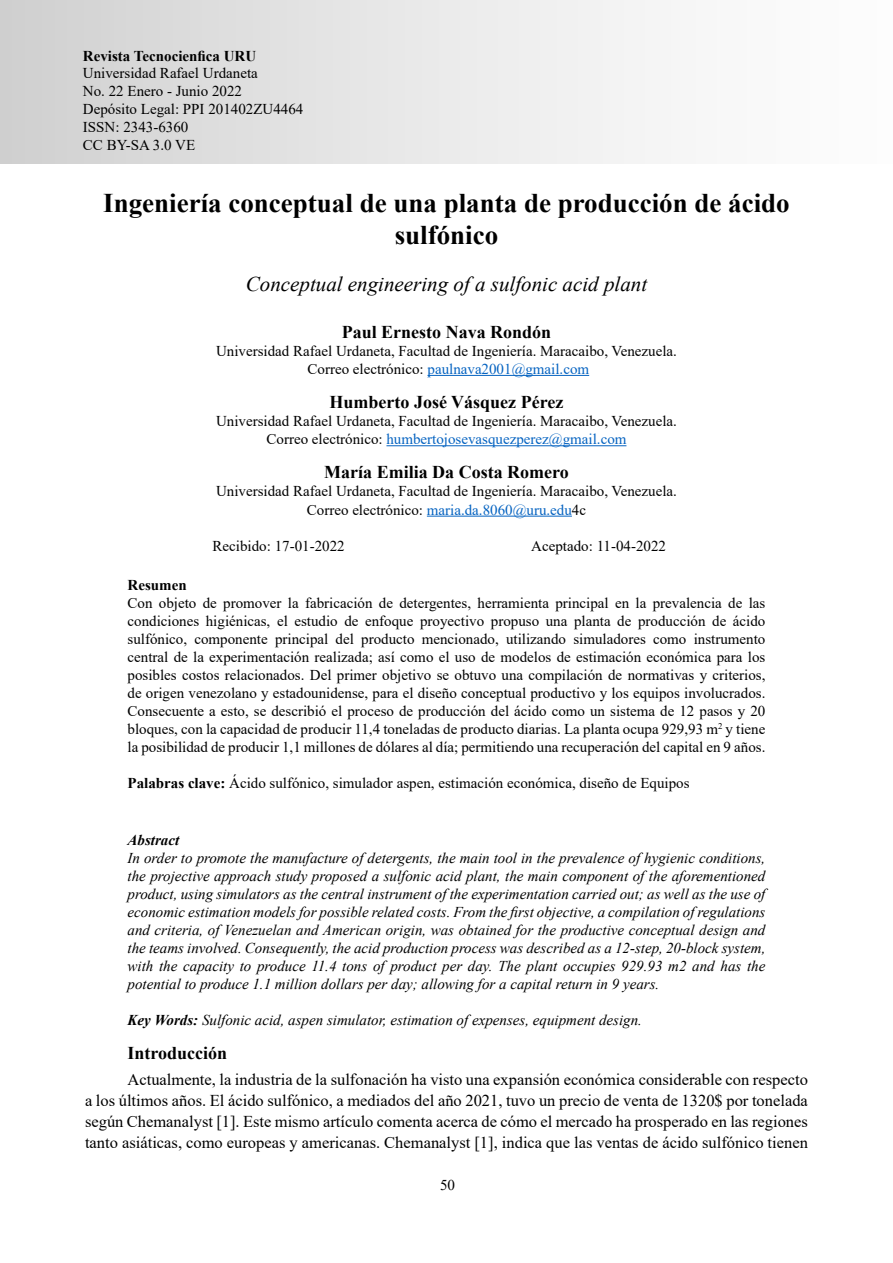
<style>
.page{position:relative;width:893px;height:1263px;background:#fff}
.page>*{position:absolute;margin:0;border:0;box-sizing:border-box;transform-origin:0 0}
.t1{font:700 27px/32.4px "Times New Roman";color:#000;text-align:center}
.t2{font:italic 21px "Times New Roman";color:#000}
.t3{font:700 18px "Times New Roman";color:#000}
.t4{font:16.5px/21px "Times New Roman";color:#000;text-align:justify}
.t5{font:15px/18px "Times New Roman";color:#000;text-align:center}
.t6{font:italic 15px/18px "Times New Roman";color:#000;text-align:justify}
.t7{font:700 15px "Times New Roman";color:#000}
.t8{font:italic 700 15px "Times New Roman";color:#000}
.s1{color:#0563c1}
.s2{font-weight:700}
</style>
<div class="page">
<div style="left:0;top:0;width:893px;height:164px;background:linear-gradient(to right,#d2d2d2,#fff)"></div>
<hr style="left:427px;top:375px;width:162px;height:1px;background:#0563c1">
<hr style="left:386px;top:445px;width:240px;height:1px;background:#0563c1">
<hr style="left:427px;top:516px;width:145px;height:1px;background:#0563c1">
<p class="t7" style="left:83px;top:45px;width:175px">Revista Tecnocienfica URU</p>
<p class="t5" style="left:83px;top:63px;width:222px;text-align:left">Universidad Rafael Urdaneta<br>No. 22 Enero - Junio 2022<br>Depósito Legal: PPI 201402ZU4464<br>ISSN: 2343-6360<br>CC BY-SA 3.0 VE</p>
<h1 class="t1" style="left:103px;top:186px;width:688px">Ingeniería conceptual de una planta de producción de ácido sulfónico</h1>
<h2 class="t2" style="left:246px;top:269px;width:403px">Conceptual engineering of a sulfonic acid plant</h2>
<p class="t3" style="left:342px;top:319px;width:211px">Paul Ernesto Nava Rondón</p>
<p class="t5" style="left:216px;top:341px;width:462px">Universidad Rafael Urdaneta, Facultad de Ingeniería. Maracaibo, Venezuela.<br>Correo electrónico: <span class="s1">paulnava2001@gmail.com</span></p>
<p class="t3" style="left:330px;top:389px;width:235px">Humberto José Vásquez Pérez</p>
<p class="t5" style="left:216px;top:412px;width:462px">Universidad Rafael Urdaneta, Facultad de Ingeniería. Maracaibo, Venezuela.<br>Correo electrónico: <span class="s1">humbertojosevasquezperez@gmail.com</span></p>
<p class="t3" style="left:324px;top:459px;width:246px">María Emilia Da Costa Romero</p>
<p class="t5" style="left:216px;top:482px;width:462px">Universidad Rafael Urdaneta, Facultad de Ingeniería. Maracaibo, Venezuela.<br>Correo electrónico: <span class="s1">maria.da.8060@uru.edu</span>4c</p>
<p class="t5" style="left:213px;top:536px;width:134px">Recibido: 17-01-2022</p>
<p class="t5" style="left:531px;top:536px;width:136px">Aceptado: 11-04-2022</p>
<p class="t7" style="left:128px;top:574px;width:61px">Resumen</p>
<p class="t5" style="left:128px;top:593px;width:639px;text-align:justify">Con objeto de promover la fabricación de detergentes, herramienta principal en la prevalencia de las condiciones higiénicas, el estudio de enfoque proyectivo propuso una planta de producción de ácido sulfónico, componente principal del producto mencionado, utilizando simuladores como instrumento central de la experimentación realizada; así como el uso de modelos de estimación económica para los posibles costos relacionados. Del primer objetivo se obtuvo una compilación de normativas y criterios, de origen venezolano y estadounidense, para el diseño conceptual productivo y los equipos involucrados.<br>Consecuente a esto, se describió el proceso de producción del ácido como un sistema de 12 pasos y 20 bloques, con la capacidad de producir 11,4 toneladas de producto diarias. La planta ocupa 929,93 m<sup>2</sup> y tiene la posibilidad de producir 1,1 millones de dólares al día; permitiendo una recuperación del capital en 9 años.</p>
<p class="t5" style="left:128px;top:773px;width:563px"><span class="s2">Palabras clave:</span> Ácido sulfónico, simulador aspen, estimación económica, diseño de Equipos</p>
<p class="t8" style="left:128px;top:829px;width:53px">Abstract</p>
<p class="t6" style="left:128px;top:849px;width:639px">In order to promote the manufacture of detergents, the main tool in the prevalence of hygienic conditions, the projective approach study proposed a sulfonic acid plant, the main component of the aforementioned product, using simulators as the central instrument of the experimentation carried out; as well as the use of economic estimation models for possible related costs. From the first objective, a compilation of regulations and criteria, of Venezuelan and American origin, was obtained for the productive conceptual design and the teams involved. Consequently, the acid production process was described as a 12-step, 20-block system, with the capacity to produce 11.4 tons of product per day. The plant occupies 929.93 m2 and has the potential to produce 1.1 million dollars per day; allowing for a capital return in 9 years.</p>
<p class="t6" style="left:128px;top:1011px;width:516px"><span class="s2">Key Words:</span> Sulfonic acid, aspen simulator, estimation of expenses, equipment design.</p>
<p class="t3" style="left:128px;top:1040px;width:101px">Introducción</p>
<p class="t4" style="left:85px;top:1068px;width:724px;text-indent:43px">Actualmente, la industria de la sulfonación ha visto una expansión económica considerable con respecto a los últimos años. El ácido sulfónico, a mediados del año 2021, tuvo un precio de venta de 1320$ por tonelada según Chemanalyst [1]. Este mismo artículo comenta acerca de cómo el mercado ha prosperado en las regiones tanto asiáticas, como europeas y americanas. Chemanalyst [1], indica que las ventas de ácido sulfónico tienen</p>
<p class="t5" style="left:440px;top:1176px;width:16px">50</p>
</div>
